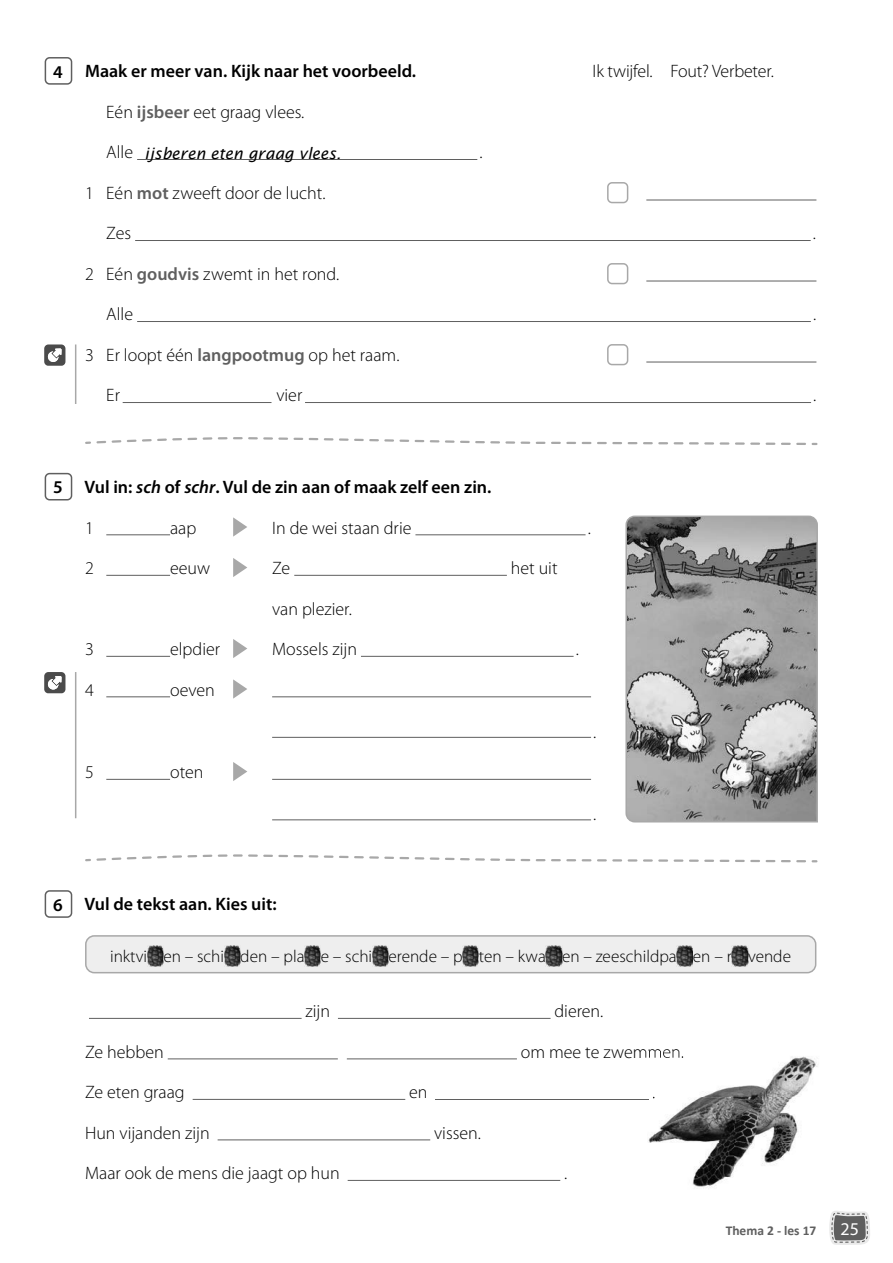
<style>
.page{position:relative;width:893px;height:1263px;background:#fff}
.page>*{position:absolute;margin:0;border:0;box-sizing:border-box;transform-origin:0 0}
.t1{font:300 18px "Myriad Pro";color:#000}
.t2{font:600 18px "Myriad Pro";color:#000}
.t3{font:18px "Myriad Pro";color:#fff}
.t4{font:300 17.25px "Myriad Pro";color:#000}
.t5{font:italic 15.75px "Lucida Sans";color:#000}
.t6{font:700 13.5px "Calibri";color:#5f5f5f}
.s1{font-weight:600;color:#5f5f5f}
.s2{font-style:italic}
</style>
<div class="page">
<svg style="left:829px;top:1211px;width:41px;height:34px"></svg>
<hr style="left:137px;top:159px;width:340px;height:1px;background:#5f5f5f">
<div style="left:607px;top:182px;width:21px;height:21px;border:2px solid #a8a8a8;border-radius:4px"></div>
<hr style="left:646px;top:200px;width:170px;height:1px;background:#5f5f5f">
<hr style="left:135px;top:240px;width:676px;height:1px;background:#5f5f5f">
<div style="left:607px;top:263px;width:21px;height:21px;border:2px solid #a8a8a8;border-radius:4px"></div>
<hr style="left:646px;top:281px;width:170px;height:1px;background:#5f5f5f">
<hr style="left:137px;top:321px;width:674px;height:1px;background:#5f5f5f">
<div style="left:607px;top:344px;width:21px;height:21px;border:2px solid #a8a8a8;border-radius:4px"></div>
<hr style="left:646px;top:362px;width:170px;height:1px;background:#5f5f5f">
<hr style="left:123px;top:402px;width:148px;height:1px;background:#5f5f5f">
<hr style="left:305px;top:402px;width:506px;height:1px;background:#5f5f5f">
<svg style="left:85px;top:437px;width:732px;height:8px"></svg>
<hr style="left:106px;top:534px;width:64px;height:1px;background:#5f5f5f">
<svg style="left:233px;top:517px;width:14px;height:20px"></svg>
<hr style="left:415px;top:534px;width:171px;height:1px;background:#5f5f5f">
<hr style="left:106px;top:575px;width:64px;height:1px;background:#5f5f5f">
<svg style="left:233px;top:558px;width:14px;height:19px"></svg>
<hr style="left:294px;top:575px;width:213px;height:1px;background:#5f5f5f">
<hr style="left:106px;top:656px;width:64px;height:1px;background:#5f5f5f">
<svg style="left:233px;top:639px;width:14px;height:19px"></svg>
<hr style="left:361px;top:656px;width:213px;height:1px;background:#5f5f5f">
<hr style="left:106px;top:696px;width:64px;height:1px;background:#5f5f5f">
<svg style="left:233px;top:679px;width:14px;height:20px"></svg>
<hr style="left:272px;top:696px;width:319px;height:1px;background:#5f5f5f">
<hr style="left:272px;top:737px;width:319px;height:1px;background:#5f5f5f">
<hr style="left:106px;top:779px;width:64px;height:1px;background:#5f5f5f">
<svg style="left:233px;top:762px;width:14px;height:19px"></svg>
<hr style="left:272px;top:779px;width:319px;height:1px;background:#5f5f5f">
<hr style="left:272px;top:819px;width:319px;height:1px;background:#5f5f5f">
<svg style="left:85px;top:854px;width:732px;height:9px"></svg>
<div style="left:86px;top:936px;width:730px;height:37px;background:#eee;border-radius:9px"></div>
<img style="left:147px;top:945px;width:16px;height:21px">
<img style="left:224px;top:945px;width:16px;height:21px">
<img style="left:304px;top:945px;width:17px;height:21px">
<img style="left:372px;top:945px;width:16px;height:21px">
<img style="left:463px;top:945px;width:16px;height:21px">
<img style="left:546px;top:945px;width:16px;height:21px">
<img style="left:677px;top:945px;width:16px;height:21px">
<img style="left:732px;top:945px;width:16px;height:21px">
<div style="left:85px;top:935px;width:731px;height:38px;border:2px solid #a8a8a8;border-radius:9px"></div>
<hr style="left:89px;top:1018px;width:213px;height:1px;background:#5f5f5f">
<hr style="left:338px;top:1018px;width:213px;height:1px;background:#5f5f5f">
<hr style="left:168px;top:1058px;width:170px;height:1px;background:#5f5f5f">
<hr style="left:347px;top:1058px;width:170px;height:1px;background:#5f5f5f">
<hr style="left:193px;top:1099px;width:212px;height:1px;background:#5f5f5f">
<hr style="left:435px;top:1099px;width:213px;height:1px;background:#5f5f5f">
<hr style="left:218px;top:1139px;width:212px;height:1px;background:#5f5f5f">
<hr style="left:348px;top:1180px;width:212px;height:1px;background:#5f5f5f">
<div style="left:45px;top:57px;width:27px;height:28px;border:2px solid #5f5f5f;border-radius:4px"></div>
<hr style="left:75px;top:344px;width:1px;height:60px;background:#a8a8a8">
<svg style="left:44px;top:344px;width:21px;height:22px"></svg>
<div style="left:45px;top:473px;width:27px;height:27px;border:2px solid #5f5f5f;border-radius:4px"></div>
<svg style="left:625px;top:515px;width:193px;height:308px;background:#9a9a9a"></svg>
<hr style="left:75px;top:672px;width:1px;height:146px;background:#a8a8a8">
<svg style="left:44px;top:672px;width:21px;height:21px"></svg>
<div style="left:45px;top:890px;width:27px;height:28px;border:2px solid #5f5f5f;border-radius:4px"></div>
<img style="left:648px;top:1056px;width:170px;height:131px">
<img style="left:645px;top:1051px;width:38px;height:7px">
<svg style="left:648px;top:1097px;width:6px;height:3px"></svg>
<p class="t2" style="left:53px;top:62px;width:11px">4</p>
<p class="t2" style="left:85px;top:61px;width:333px">Maak er meer van. Kijk naar het voorbeeld.</p>
<p class="t1" style="left:593px;top:60px;width:183px">Ik twijfel. Fout? Verbeter.</p>
<p class="t1" style="left:106px;top:101px;width:200px">Eén <span class="s1">ijsbeer</span> eet graag vlees.</p>
<p class="t1" style="left:106px;top:141px;width:28px">Alle</p>
<p class="t1" style="left:480px;top:141px;width:5px">.</p>
<p class="t1" style="left:85px;top:182px;width:242px">1 Eén <span class="s1">mot</span> zweeft door de lucht.</p>
<p class="t1" style="left:106px;top:222px;width:26px">Zes</p>
<p class="t1" style="left:813px;top:222px;width:5px">.</p>
<p class="t1" style="left:85px;top:263px;width:256px">2 Eén <span class="s1">goudvis</span> zwemt in het rond.</p>
<p class="t1" style="left:106px;top:303px;width:28px">Alle</p>
<p class="t1" style="left:813px;top:303px;width:5px">.</p>
<p class="t1" style="left:85px;top:344px;width:316px">3 Er loopt één <span class="s1">langpootmug</span> op het raam.</p>
<p class="t1" style="left:106px;top:384px;width:15px">Er</p>
<p class="t1" style="left:276px;top:384px;width:27px">vier</p>
<p class="t1" style="left:813px;top:384px;width:5px">.</p>
<p class="t5" style="left:145px;top:145px;width:198px">ijsberen eten graag vlees.</p>
<p class="t2" style="left:53px;top:477px;width:11px">5</p>
<p class="t2" style="left:84px;top:477px;width:409px">Vul in: <span class="s2">sch</span> of <span class="s2">schr</span>. Vul de zin aan of maak zelf een zin.</p>
<p class="t1" style="left:85px;top:517px;width:10px">1</p>
<p class="t1" style="left:170px;top:517px;width:28px">aap</p>
<p class="t1" style="left:272px;top:517px;width:141px">In de wei staan drie</p>
<p class="t1" style="left:588px;top:517px;width:5px">.</p>
<p class="t1" style="left:85px;top:557px;width:10px">2</p>
<p class="t1" style="left:170px;top:557px;width:42px">eeuw</p>
<p class="t1" style="left:272px;top:557px;width:20px">Ze</p>
<p class="t1" style="left:511px;top:557px;width:48px">het uit</p>
<p class="t1" style="left:272px;top:598px;width:81px">van plezier.</p>
<p class="t1" style="left:85px;top:638px;width:10px">3</p>
<p class="t1" style="left:170px;top:638px;width:52px">elpdier</p>
<p class="t1" style="left:272px;top:638px;width:86px">Mossels zijn</p>
<p class="t1" style="left:576px;top:638px;width:5px">.</p>
<p class="t1" style="left:85px;top:679px;width:10px">4</p>
<p class="t1" style="left:170px;top:679px;width:46px">oeven</p>
<p class="t1" style="left:85px;top:761px;width:10px">5</p>
<p class="t1" style="left:170px;top:761px;width:35px">oten</p>
<p class="t1" style="left:593px;top:721px;width:5px">.</p>
<p class="t1" style="left:593px;top:803px;width:5px">.</p>
<p class="t2" style="left:53px;top:895px;width:11px">6</p>
<p class="t2" style="left:84px;top:894px;width:194px">Vul de tekst aan. Kies uit:</p>
<p class="t4" style="left:110px;top:946px;width:682px">inktvi en – schi den – pla e – schi erende – p ten – kwa en – zeeschildpa en – r vende</p>
<p class="t1" style="left:306px;top:1000px;width:26px">zijn</p>
<p class="t1" style="left:554px;top:1000px;width:50px">dieren.</p>
<p class="t1" style="left:85px;top:1041px;width:80px">Ze hebben</p>
<p class="t1" style="left:521px;top:1041px;width:164px">om mee te zwemmen.</p>
<p class="t1" style="left:85px;top:1081px;width:101px">Ze eten graag</p>
<p class="t1" style="left:409px;top:1081px;width:20px">en</p>
<p class="t1" style="left:85px;top:1122px;width:126px">Hun vijanden zijn</p>
<p class="t1" style="left:434px;top:1122px;width:48px">vissen.</p>
<p class="t1" style="left:85px;top:1162px;width:256px">Maar ook de mens die jaagt op hun</p>
<p class="t1" style="left:564px;top:1162px;width:5px">.</p>
<p class="t6" style="left:726px;top:1222px;width:92px">Thema 2 - les 17</p>
<p class="t3" style="left:840px;top:1217px;width:20px">25</p>
</div>
